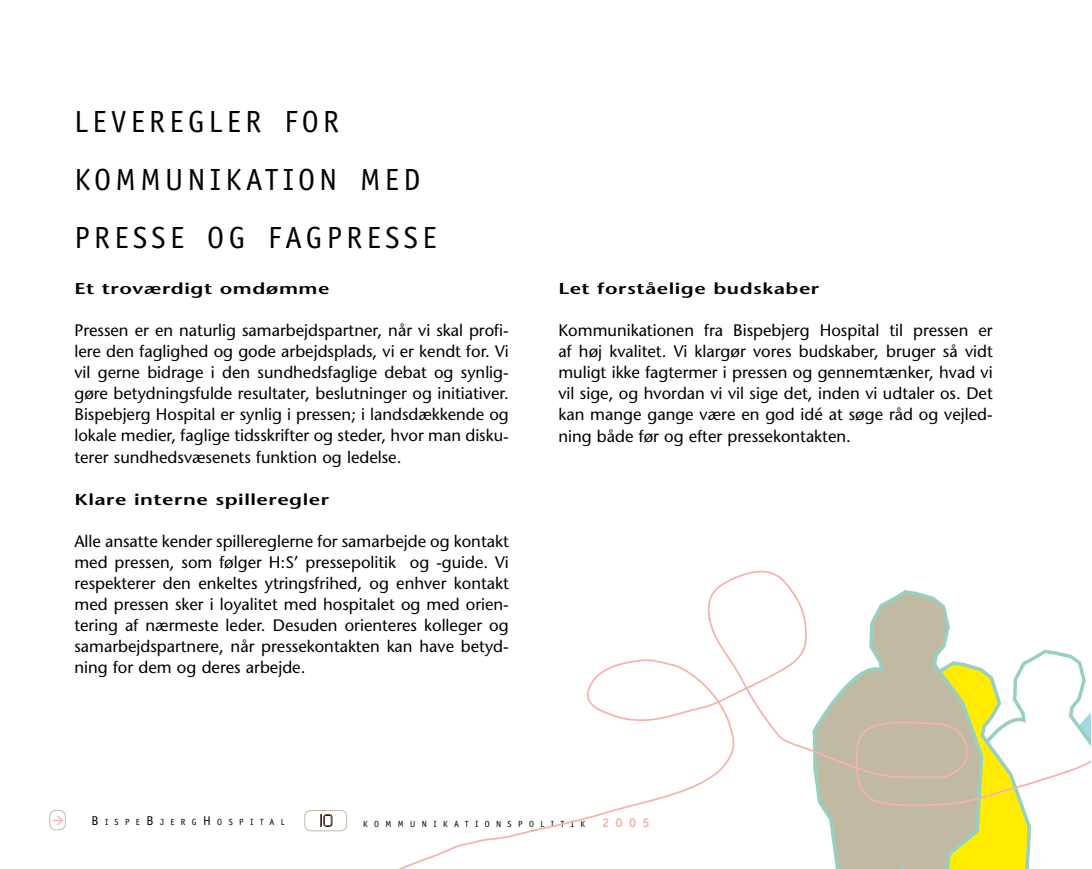
<style>
.page{position:relative;width:1092px;height:869px;background:#fff}
.page>*{position:absolute;margin:0;border:0;box-sizing:border-box;transform-origin:0 0}
.t1{font:30.62px/57.8px "Officina Sans";letter-spacing:.145em;color:#000}
.t2{font:16.62px/21px "Stone Sans";color:#000;text-align:justify}
.t3{font:300 15.92px "Digital";color:#f5b2ac}
.t4{font:600 15.75px "Stone Sans";letter-spacing:.025em;color:#000;scale:1.32 1}
.t5{font:700 12.78px "Officina Sans";color:#f5b2ac}
.t6{font:8.92px "Officina Sans";letter-spacing:.715em;color:#000}
.s1{font-size:12.78px}
</style>
<div class="page">
<div style="left:50px;top:809px;width:16px;height:20px;border:1px solid #c1baa3;border-radius:6px"></div>
<svg style="left:304px;top:570px;width:786px;height:298px"></svg>
<h1 class="t1" style="left:74px;top:93px;width:364px">LEVEREGLER FOR<br>KOMMUNIKATION MED<br>PRESSE OG FAGPRESSE</h1>
<p class="t4" style="left:74px;top:279px;width:195px">Et troværdigt omdømme</p>
<p class="t2" style="left:74px;top:320px;width:436px">Pressen er en naturlig samarbejdspartner, når vi skal profi&shy;lere den faglighed og gode arbejdsplads, vi er kendt for. Vi vil gerne bidrage i den sundhedsfaglige debat og synlig&shy;gøre betydningsfulde resultater, beslutninger og initiativer.<br>Bispebjerg Hospital er synlig i pressen; i landsdækkende og lokale medier, faglige tidsskrifter og steder, hvor man disku&shy;terer sundhedsvæsenets funktion og ledelse.</p>
<p class="t4" style="left:74px;top:489px;width:194px">Klare interne spilleregler</p>
<p class="t2" style="left:74px;top:530px;width:436px">Alle ansatte kender spillereglerne for samarbejde og kontakt med pressen, som følger H:S’ pressepolitik og -guide. Vi respekterer den enkeltes ytringsfrihed, og enhver kontakt med pressen sker i loyalitet med hospitalet og med orien&shy;tering af nærmeste leder. Desuden orienteres kolleger og samarbejdspartnere, når pressekontakten kan have betyd&shy;ning for dem og deres arbejde.</p>
<p class="t4" style="left:558px;top:279px;width:199px">Let forståelige budskaber</p>
<p class="t2" style="left:558px;top:320px;width:436px">Kommunikationen fra Bispebjerg Hospital til pressen er af høj kvalitet. Vi klargør vores budskaber, bruger så vidt muligt ikke fagtermer i pressen og gennemtænker, hvad vi vil sige, og hvordan vi vil sige det, inden vi udtaler os. Det kan mange gange være en god idé at søge råd og vejled&shy;ning både før og efter pressekontakten.</p>
<p class="t6" style="left:92px;top:816px;width:195px"><span class="s1">B</span>ISPE<span class="s1">B</span>JERG<span class="s1">H</span>OSPITAL</p>
<p class="t3" style="left:315px;top:810px;width:19px">10</p>
<p class="t6" style="left:363px;top:818px;width:223px">KOMMUNIKATIONSPOLITIK</p>
<p class="t5" style="left:602px;top:814px;width:49px">2005</p>
</div>
